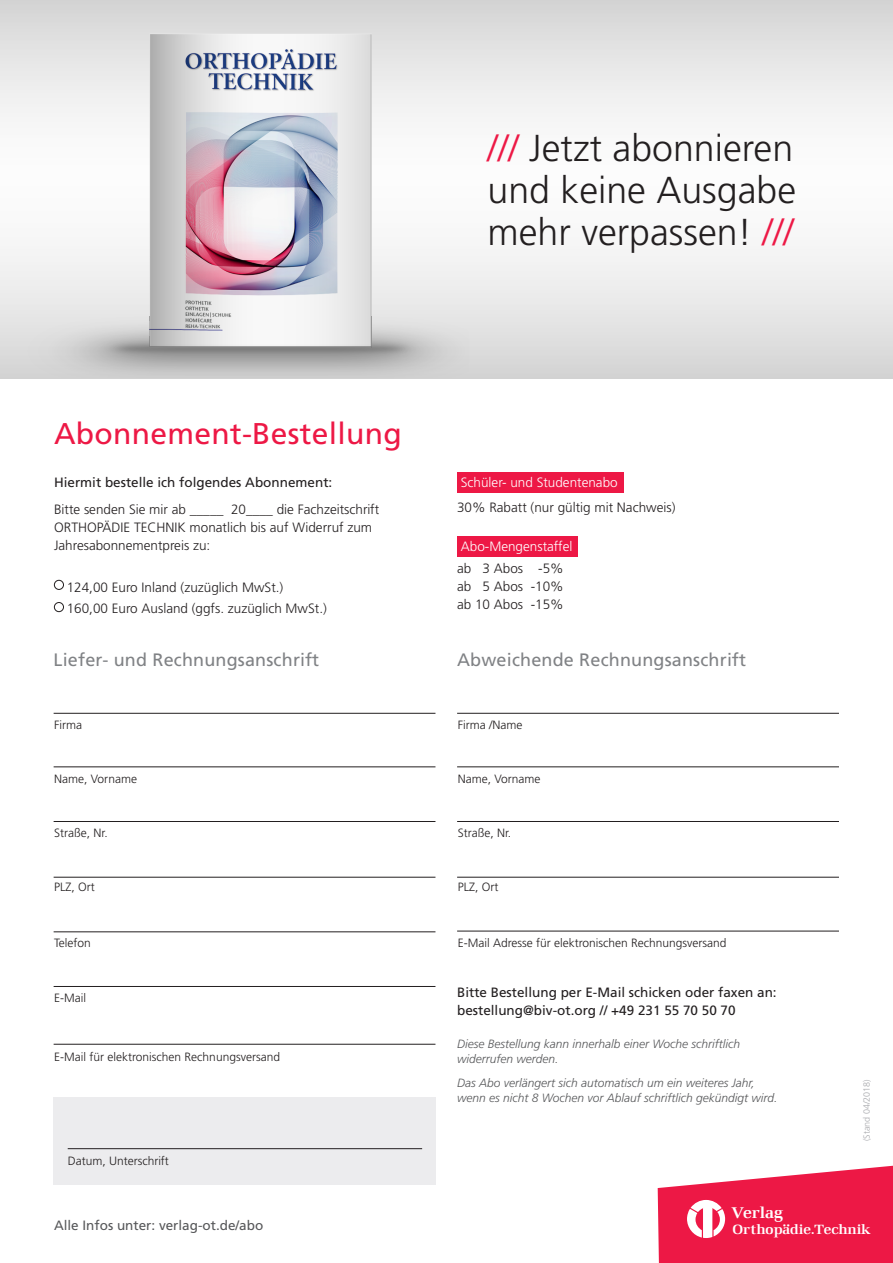
<style>
.page{position:relative;width:893px;height:1263px;background:#fff}
.page>*{position:absolute;margin:0;border:0;box-sizing:border-box;transform-origin:0 0}
.t1{font:300 37.5px/42px "Frutiger LT Pro";color:#231f20;text-align:justify}
.t2{font:30px "Frutiger LT Pro";letter-spacing:.01em;color:#ed1845}
.t3{font:18px "Frutiger LT Pro";letter-spacing:.01em;color:#808285}
.t4{font:600 15.6px "Marconi Com";color:#fff}
.t5{font:300 13.5px/18px "Frutiger LT Pro";color:#231f20}
.t6{font:13.5px/18px "Frutiger LT Pro";color:#231f20}
.t7{font:300 13.5px "Frutiger LT Pro";color:#fff}
.t8{font:13.5px "Frutiger LT Pro";color:#57585a}
.t9{font:600 13.5px "Marconi Com";color:#fff}
.t10{font:300 12px "Frutiger LT Pro";color:#231f20}
.t11{font:italic 300 12px/15px "Frutiger LT Pro";color:#57585a}
.t12{font:300 9px "Frutiger LT Pro";color:#a8a9ad}
.s1{color:#ed1845}
</style>
<div class="page">
<div style="left:54px;top:1097px;width:382px;height:88px;background:#ececee"></div>
<div style="left:457px;top:536px;width:120px;height:20px;background:#ed1845"></div>
<div style="left:457px;top:472px;width:166px;height:20px;background:#ed1845"></div>
<svg style="left:0;top:0;width:893px;height:378px"></svg>
<hr style="left:457px;top:713px;width:382px;height:1px;background:#231f20">
<hr style="left:457px;top:767px;width:382px;height:1px;background:#231f20">
<hr style="left:457px;top:821px;width:382px;height:1px;background:#231f20">
<hr style="left:457px;top:877px;width:382px;height:1px;background:#231f20">
<svg style="left:658px;top:1166px;width:235px;height:97px;background:#ef3c62"></svg>
<div style="left:54px;top:580px;width:10px;height:10px;border:1px solid #231f20;border-radius:50%"></div>
<div style="left:54px;top:602px;width:10px;height:10px;border:1px solid #231f20;border-radius:50%"></div>
<hr style="left:68px;top:1148px;width:354px;height:1px;background:#231f20">
<img style="left:17px;top:0;width:532px;height:378px">
<hr style="left:54px;top:713px;width:381px;height:1px;background:#231f20">
<hr style="left:54px;top:767px;width:381px;height:1px;background:#231f20">
<hr style="left:54px;top:821px;width:381px;height:1px;background:#231f20">
<hr style="left:54px;top:877px;width:381px;height:1px;background:#231f20">
<hr style="left:54px;top:931px;width:381px;height:1px;background:#231f20">
<hr style="left:54px;top:986px;width:381px;height:1px;background:#231f20">
<hr style="left:54px;top:1044px;width:381px;height:1px;background:#231f20">
<hr style="left:457px;top:931px;width:382px;height:1px;background:#231f20">
<h1 class="t1" style="left:488px;top:128px;width:310px"><span class="s1">///</span> Jetzt abonnieren und keine Ausgabe mehr verpassen! <span class="s1">///</span></h1>
<h2 class="t2" style="left:54px;top:416px;width:349px">Abonnement-Bestellung</h2>
<p class="t6" style="left:54px;top:474px;width:280px">Hiermit bestelle ich folgendes Abonnement:</p>
<p class="t5" style="left:54px;top:500px;width:327px">Bitte senden Sie mir ab _____ 20____ die Fachzeitschrift<br>ORTHOPÄDIE TECHNIK monatlich bis auf Widerruf zum<br>Jahresabonnementpreis zu:</p>
<p class="t5" style="left:67px;top:577px;width:262px;line-height:21px">124,00 Euro Inland (zuzüglich MwSt.)<br>160,00 Euro Ausland (ggfs. zuzüglich MwSt.)</p>
<h3 class="t3" style="left:54px;top:649px;width:267px">Liefer- und Rechnungsanschrift</h3>
<p class="t10" style="left:54px;top:718px;width:29px">Firma</p>
<p class="t10" style="left:54px;top:772px;width:84px">Name, Vorname</p>
<p class="t10" style="left:54px;top:826px;width:55px">Straße, Nr.</p>
<p class="t10" style="left:54px;top:880px;width:42px">PLZ, Ort</p>
<p class="t10" style="left:54px;top:935px;width:38px">Telefon</p>
<p class="t10" style="left:54px;top:991px;width:33px">E-Mail</p>
<p class="t10" style="left:54px;top:1049px;width:227px">E-Mail für elektronischen Rechnungsversand</p>
<p class="t10" style="left:68px;top:1153px;width:103px">Datum, Unterschrift</p>
<p class="t8" style="left:54px;top:1217px;width:211px">Alle Infos unter: verlag-ot.de/abo</p>
<p class="t7" style="left:461px;top:474px;width:158px">Schüler- und Studentenabo</p>
<p class="t5" style="left:457px;top:498px;width:220px">30% Rabatt (nur gültig mit Nachweis)</p>
<p class="t7" style="left:461px;top:538px;width:113px">Abo-Mengenstaffel</p>
<p class="t5" style="left:457px;top:560px;width:108px;text-align:justify">ab 3 Abos -5% ab 5 Abos -10% ab 10 Abos -15%</p>
<h3 class="t3" style="left:457px;top:649px;width:290px">Abweichende Rechnungsanschrift</h3>
<p class="t10" style="left:458px;top:718px;width:66px">Firma /Name</p>
<p class="t10" style="left:458px;top:772px;width:84px">Name, Vorname</p>
<p class="t10" style="left:458px;top:826px;width:55px">Straße, Nr.</p>
<p class="t10" style="left:458px;top:880px;width:42px">PLZ, Ort</p>
<p class="t10" style="left:458px;top:935px;width:270px">E-Mail Adresse für elektronischen Rechnungsversand</p>
<p class="t6" style="left:457px;top:983px;width:321px">Bitte Bestellung per E-Mail schicken oder faxen an: bestellung@biv-ot.org // +49 231 55 70 50 70</p>
<p class="t11" style="left:457px;top:1036px;width:285px">Diese Bestellung kann innerhalb einer Woche schriftlich widerrufen werden.</p>
<p class="t11" style="left:457px;top:1075px;width:322px">Das Abo verlängert sich automatisch um ein weiteres Jahr, wenn es nicht 8 Wochen vor Ablauf schriftlich gekündigt wird.</p>
<p class="t4" style="left:731px;top:1203px;width:53px">Verlag</p>
<p class="t12" style="left:862px;top:1141px;width:64px;rotate:-90deg">(Stand 04/2018)</p>
<p class="t9" style="left:732px;top:1221px;width:139px">Orthopädie.Technik</p>
</div>
